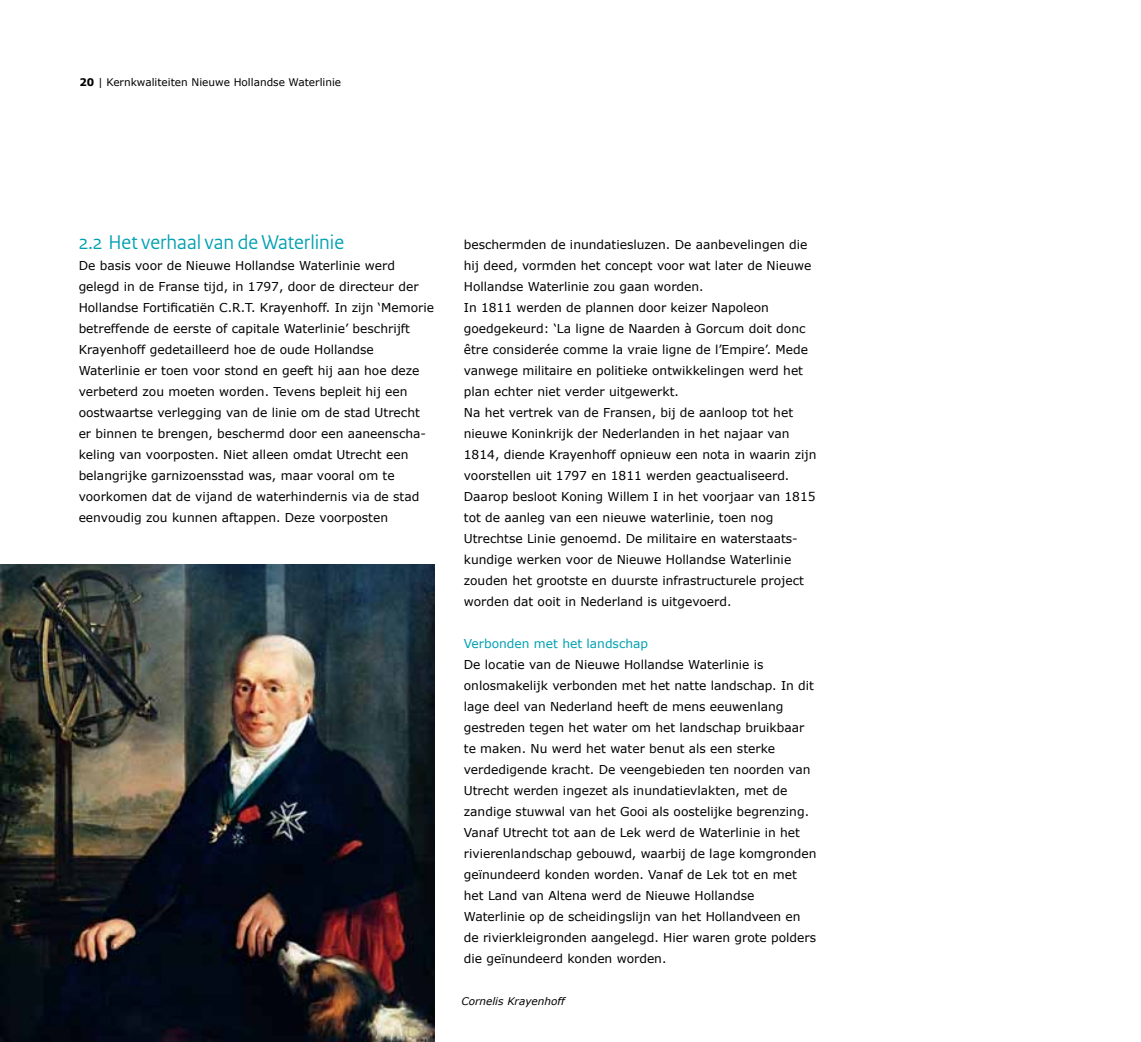
<style>
.page{position:relative;width:1141px;height:1042px;background:#fff}
.page>*{position:absolute;margin:0;border:0;box-sizing:border-box;transform-origin:0 0}
.t1{font:21px "Rijksoverheid Sans Heading";color:#00a0b1}
.t2{font:12.25px/21px "Verdana";color:#000}
.t3{font:12.25px "Verdana";color:#00a0b1}
.t4{font:10.5px "Verdana";color:#000}
.t5{font:italic 10.5px "Verdana";color:#000}
.s1{font-weight:700}
</style>
<div class="page">
<img style="left:0;top:564px;width:434px;height:478px">
<p class="t4" style="left:79px;top:76px;width:263px"><span class="s1">20</span> | Kernkwaliteiten Nieuwe Hollandse Waterlinie</p>
<h1 class="t1" style="left:79px;top:230px;width:267px">2.2 Het verhaal van de Waterlinie</h1>
<p class="t2" style="left:79px;top:255px;width:357px">De basis voor de Nieuwe Hollandse Waterlinie werd gelegd in de Franse tijd, in 1797, door de directeur der Hollandse Fortificatiën C.R.T. Krayenhoff. In zijn ‘Memorie betreffende de eerste of capitale Waterlinie’ beschrijft Krayenhoff gedetailleerd hoe de oude Hollandse Waterlinie er toen voor stond en geeft hij aan hoe deze verbeterd zou moeten worden. Tevens bepleit hij een oostwaartse verlegging van de linie om de stad Utrecht er binnen te brengen, beschermd door een aaneenscha&shy;keling van voorposten. Niet alleen omdat Utrecht een belangrijke garnizoensstad was, maar vooral om te voorkomen dat de vijand de waterhindernis via de stad eenvoudig zou kunnen aftappen. Deze voorposten</p>
<p class="t2" style="left:464px;top:234px;width:354px">beschermden de inundatiesluzen. De aanbevelingen die hij deed, vormden het concept voor wat later de Nieuwe Hollandse Waterlinie zou gaan worden.<br>In 1811 werden de plannen door keizer Napoleon goedgekeurd: ‘La ligne de Naarden à Gorcum doit donc être considerée comme la vraie ligne de l’Empire’. Mede vanwege militaire en politieke ontwikkelingen werd het plan echter niet verder uitgewerkt.<br>Na het vertrek van de Fransen, bij de aanloop tot het nieuwe Koninkrijk der Nederlanden in het najaar van 1814, diende Krayenhoff opnieuw een nota in waarin zijn voorstellen uit 1797 en 1811 werden geactualiseerd.<br>Daarop besloot Koning Willem I in het voorjaar van 1815 tot de aanleg van een nieuwe waterlinie, toen nog Utrechtse Linie genoemd. De militaire en waterstaats&shy;kundige werken voor de Nieuwe Hollandse Waterlinie zouden het grootste en duurste infrastructurele project worden dat ooit in Nederland is uitgevoerd.</p>
<p class="t3" style="left:464px;top:636px;width:186px">Verbonden met het landschap</p>
<p class="t2" style="left:464px;top:654px;width:354px">De locatie van de Nieuwe Hollandse Waterlinie is onlosmakelijk verbonden met het natte landschap. In dit lage deel van Nederland heeft de mens eeuwenlang gestreden tegen het water om het landschap bruikbaar te maken. Nu werd het water benut als een sterke verdedigende kracht. De veengebieden ten noorden van Utrecht werden ingezet als inundatievlakten, met de zandige stuwwal van het Gooi als oostelijke begrenzing.<br>Vanaf Utrecht tot aan de Lek werd de Waterlinie in het rivierenlandschap gebouwd, waarbij de lage komgronden geïnundeerd konden worden. Vanaf de Lek tot en met het Land van Altena werd de Nieuwe Hollandse Waterlinie op de scheidingslijn van het Hollandveen en de rivierkleigronden aangelegd. Hier waren grote polders die geïnundeerd konden worden.</p>
<p class="t5" style="left:461px;top:995px;width:105px">Cornelis Krayenhoff</p>
</div>
